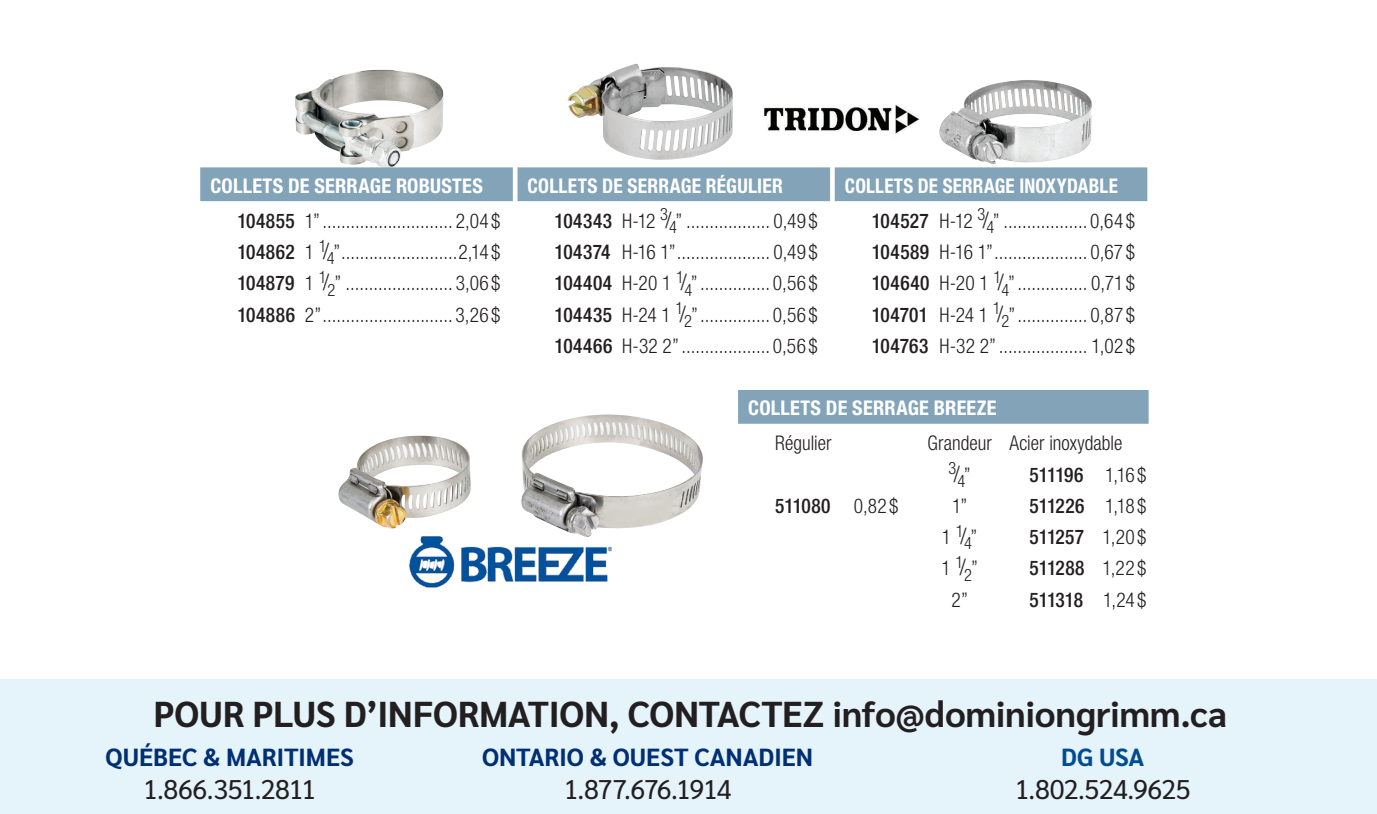
<style>
.page{position:relative;width:1377px;height:814px;background:#fff}
.page>*{position:absolute;margin:0;border:0;box-sizing:border-box;transform-origin:0 0}
.t1{font:700 36px "Sarabun";letter-spacing:-.01em;color:#231f20}
.t2{font:27px "Sarabun";letter-spacing:-.03em;color:#231f20}
.t3{font:700 24.75px "Sarabun";letter-spacing:-.005em;color:#002f73}
.t4{font:700 24.75px "Sarabun";color:#004c92}
.t5{font:300 condensed 20.25px/31.3px "Helvetica Neue LT Pro";letter-spacing:.005em;color:#231f20;scale:.96 1}
.t6{font:500 condensed 20.25px "Helvetica Neue LT Pro";letter-spacing:-.005em;color:#231f20;scale:.96 1}
.t7{font:700 condensed 20.25px "Helvetica Neue LT Pro";letter-spacing:.01em;color:#fff}
.t8{font:300 condensed 17.1px "Helvetica Neue LT Pro";color:#231f20;scale:.96 1}
.s1{font-weight:700;color:#fff}
.s2{font-weight:500}
.s3{font-size:22.5px}
.s4{font-size:20.25px}
.s5{font-weight:300}
</style>
<div class="page">
<div style="left:0;top:679px;width:1377px;height:135px;background:#e5f3fb"></div>
<img style="left:295px;top:70px;width:149px;height:97px">
<img style="left:764px;top:104px;width:156px;height:31px">
<img style="left:939px;top:80px;width:153px;height:84px">
<img style="left:567px;top:64px;width:166px;height:96px">
<img style="left:338px;top:414px;width:365px;height:115px">
<img style="left:395px;top:499px;width:231px;height:89px">
<div style="left:518px;top:167px;width:312px;height:34px;background:#82a3b8"></div>
<div style="left:835px;top:167px;width:312px;height:34px;background:#82a3b8"></div>
<div style="left:200px;top:167px;width:313px;height:34px;background:#82a3b8"></div>
<div style="left:738px;top:390px;width:411px;height:34px;background:#82a3b8"></div>
<p class="t5" style="left:237px;top:168px;width:276px;line-height:35.3px;text-indent:-27px"><span class="s1">COLLETS DE SERRAGE ROBUSTES<br></span><span class="s2">104855</span> 1”............................ 2,04 $</p>
<p class="t5" style="left:237px;top:236px;width:276px;text-align:justify"><span class="s2">104862</span> 1 <sup>1</sup><span class="s3">/</span><sub>4</sub>”.........................2,14 $ <span class="s2">104879</span> 1 <sup>1</sup><span class="s3">/</span><sub>2</sub>” ....................... 3,06 $ <span class="s2">104886</span> 2”............................ 3,26 $</p>
<p class="t5" style="left:555px;top:168px;width:276px;line-height:35.3px;text-indent:-27px"><span class="s1">COLLETS DE SERRAGE RÉGULIER<br></span><span class="s2">104343</span> H-12 <sup>3</sup><span class="s3">/</span><sub>4</sub>” .................. 0,49 $</p>
<p class="t5" style="left:555px;top:236px;width:276px;text-align:justify"><span class="s2">104374</span> H-16 1”.................... 0,49 $ <span class="s2">104404</span> H-20 1 <sup>1</sup><span class="s3">/</span><sub>4</sub>”............... 0,56 $ <span class="s2">104435</span> H-24 1 <sup>1</sup><span class="s3">/</span><sub>2</sub>”............... 0,56 $ <span class="s2">104466</span> H-32 2”................... 0,56 $</p>
<p class="t5" style="left:872px;top:168px;width:276px;line-height:35.3px;text-indent:-27px"><span class="s1">COLLETS DE SERRAGE INOXYDABLE<br></span><span class="s2">104527</span> H-12 <sup>3</sup><span class="s3">/</span><sub>4</sub>” .................. 0,64 $</p>
<p class="t5" style="left:872px;top:236px;width:276px;text-align:justify"><span class="s2">104589</span> H-16 1”.................... 0,67 $ <span class="s2">104640</span> H-20 1 <sup>1</sup><span class="s3">/</span><sub>4</sub>”............... 0,71 $ <span class="s2">104701</span> H-24 1 <sup>1</sup><span class="s3">/</span><sub>2</sub>”............... 0,87 $ <span class="s2">104763</span> H-32 2”................... 1,02 $</p>
<p class="t7" style="left:748px;top:396px;width:250px">COLLETS DE SERRAGE BREEZE</p>
<p class="t5" style="left:775px;top:427px;width:60px">Régulier</p>
<p class="t5" style="left:927px;top:427px;width:205px">Grandeur Acier inoxydable</p>
<p class="t8" style="left:949px;top:465px;width:25px">3<span class="s3">/</span>4<span class="s4">”</span></p>
<p class="t6" style="left:1029px;top:462px;width:123px">511196 <span class="s5">1,16 $</span></p>
<p class="t6" style="left:775px;top:494px;width:130px">511080 <span class="s5">0,82 $</span></p>
<p class="t5" style="left:952px;top:490px;width:17px">1”</p>
<p class="t6" style="left:1029px;top:494px;width:123px">511226 <span class="s5">1,18 $</span></p>
<p class="t5" style="left:942px;top:521px;width:38px">1 <sup>1</sup><span class="s3">/</span><sub>4</sub>”</p>
<p class="t6" style="left:1029px;top:525px;width:123px">511257 <span class="s5">1,20 $</span></p>
<p class="t5" style="left:941px;top:552px;width:39px">1 <sup>1</sup><span class="s3">/</span><sub>2</sub>”</p>
<p class="t6" style="left:1029px;top:556px;width:123px">511288 <span class="s5">1,22$</span></p>
<p class="t5" style="left:952px;top:584px;width:19px">2”</p>
<p class="t6" style="left:1029px;top:587px;width:123px">511318 <span class="s5">1,24 $</span></p>
<h1 class="t1" style="left:153px;top:693px;width:1075px">POUR PLUS D’INFORMATION, CONTACTEZ info@dominiongrimm.ca</h1>
<p class="t3" style="left:482px;top:743px;width:333px">ONTARIO &amp; OUEST CANADIEN</p>
<h2 class="t2" style="left:564px;top:774px;width:169px">1.877.676.1914</h2>
<p class="t3" style="left:106px;top:743px;width:250px">QUÉBEC &amp; MARITIMES</p>
<h2 class="t2" style="left:143px;top:774px;width:175px">1.866.351.2811</h2>
<p class="t4" style="left:1061px;top:743px;width:85px">DG USA</p>
<h2 class="t2" style="left:1015px;top:774px;width:178px">1.802.524.9625</h2>
</div>
